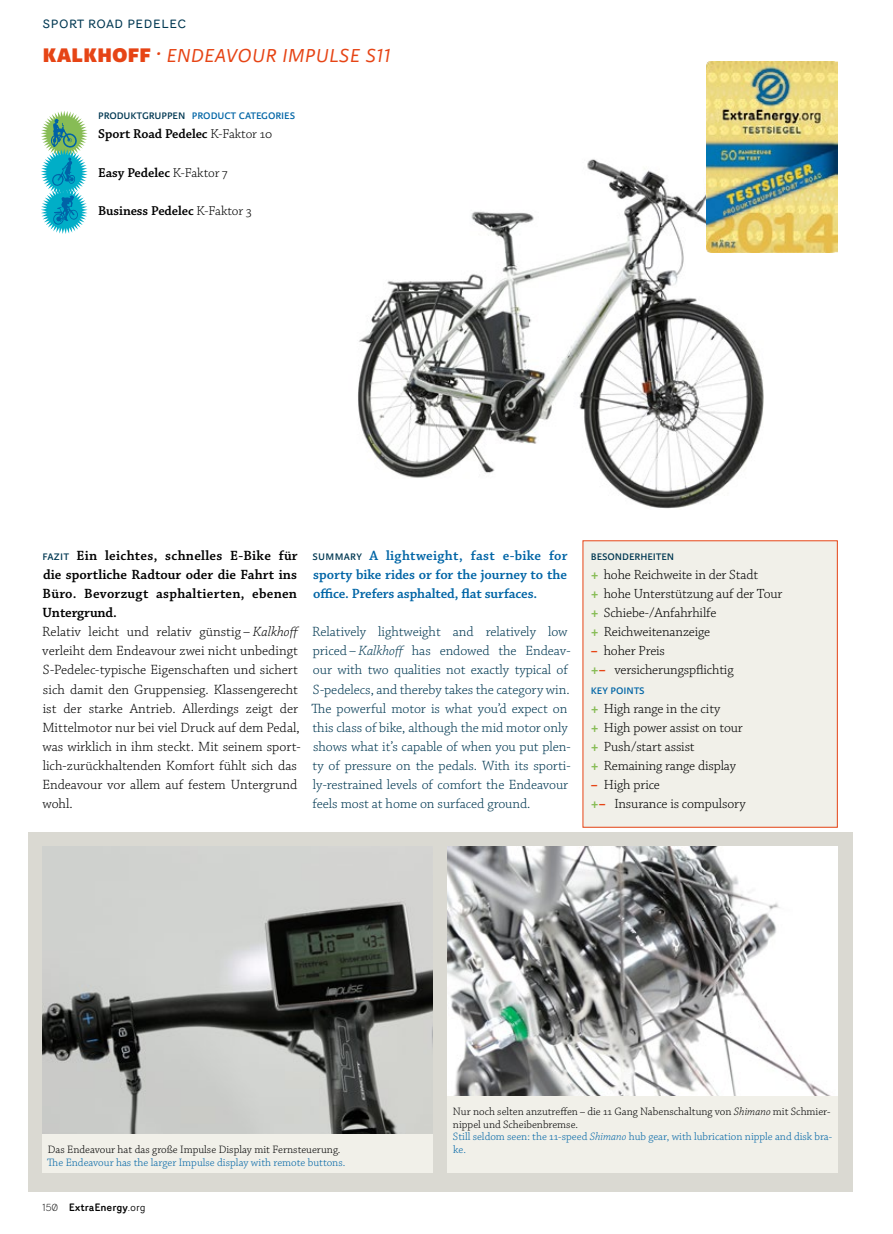
<style>
.page{position:relative;width:893px;height:1234px;background:#fff}
.page>*{position:absolute;margin:0;border:0;box-sizing:border-box;transform-origin:0 0}
.t1{font:italic 300 27px "Karmina Sans";letter-spacing:.005em;color:#e64415}
.t2{font:16.5px "Router";color:#003852}
.t3{font:300 14.1px/19.2px "Chaparral Pro";letter-spacing:-.005em;color:#003852}
.t4{font:300 14.1px/19.2px "Chaparral Pro";color:#000}
.t5{font:600 14.1px/19.2px "Chaparral Pro";letter-spacing:.02em;color:#000;text-align:justify}
.t6{font:600 14.1px/19.2px "Chaparral Pro";letter-spacing:-.01em;color:#0065a6;text-align:justify}
.t7{font:300 13.95px/19.2px "Chaparral Pro";letter-spacing:-.01em;color:#000}
.t8{font:600 13.5px "Chaparral Pro";letter-spacing:-.005em;color:#000}
.t9{font:13.5px "Karmina Sans";letter-spacing:-.005em;color:#0065a6}
.t10{font:13.5px "Karmina Sans";letter-spacing:-.005em;color:#003852}
.t11{font:300 11.25px/12.8px "Chaparral Pro";color:#000}
.t12{font:300 11.25px "Chaparral Pro";color:#0065a6}
.t13{font:500 10.5px "Router";color:#000}
.s1{font-weight:800;font-style:normal}
.s2{color:#003852}
.s3{font-weight:300}
.s4{font-family:"Karmina Sans";font-weight:400;font-size:13.5px;color:#003852}
.s5{font-style:italic}
.s6{font-weight:700;color:#87bc55}
.s7{font-weight:700;color:#e64415}
.s8{font-weight:400}
.s9{color:#0065a6}
.s10{font-style:italic;color:#0065a6}
</style>
<div class="page">
<div style="left:28px;top:832px;width:825px;height:359px;background:#dad9d2"></div>
<img style="left:358px;top:149px;width:461px;height:360px">
<img style="left:448px;top:846px;width:390px;height:249px">
<img style="left:43px;top:846px;width:390px;height:287px">
<img style="left:707px;top:62px;width:131px;height:190px">
<div style="left:43px;top:1133px;width:390px;height:38px;background:#f1f0e9"></div>
<div style="left:448px;top:1095px;width:390px;height:76px;background:#f1f0e9"></div>
<div style="left:583px;top:540px;width:254px;height:287px;background:#f1f0e9"></div>
<svg style="left:41px;top:111px;width:47px;height:123px"></svg>
<p class="t2" style="left:43px;top:10px;width:146px">sport road pedelec</p>
<h1 class="t1" style="left:43px;top:38px;width:350px"><span class="s1">kalkhoff</span> · endeavour impulse s11</h1>
<p class="t9" style="left:98px;top:107px;width:199px"><span class="s2">produktgruppen</span> product categories</p>
<p class="t8" style="left:98px;top:126px;width:176px">Sport Road Pedelec <span class="s3">K-Faktor 10</span></p>
<p class="t8" style="left:98px;top:165px;width:131px">Easy Pedelec <span class="s3">K-Faktor 7</span></p>
<p class="t8" style="left:98px;top:203px;width:155px">Business Pedelec <span class="s3">K-Faktor 3</span></p>
<p class="t5" style="left:43px;top:546px;width:257px"><span class="s4">fazit</span> Ein leichtes, schnelles E-Bike für die sportliche Radtour oder die Fahrt ins Büro. Bevorzugt asphaltierten, ebenen Untergrund.</p>
<p class="t4" style="left:42px;top:622px;width:260px">Relativ leicht und relativ günstig – <span class="s5">Kalkhoff </span>verleiht dem Endeavour zwei nicht unbedingt S-Pedelec-typische Eigenschaften und sichert sich damit den Gruppensieg. Klassengerecht ist der starke Antrieb. Allerdings zeigt der Mittelmotor nur bei viel Druck auf dem Pedal, was wirklich in ihm steckt. Mit seinem sport&shy;lich-zurückhaltenden Komfort fühlt sich das Endeavour vor allem auf festem Untergrund wohl.</p>
<p class="t6" style="left:312px;top:546px;width:257px"><span class="s4">summary</span> A lightweight, fast e-bike for sporty bike rides or for the journey to the office. Prefers asphalted, flat surfaces.</p>
<p class="t3" style="left:312px;top:622px;width:261px">Relatively lightweight and relatively low priced – <span class="s5">Kalkhoff</span> has endowed the Endeav&shy;our with two qualities not exactly typical of S-pedelecs, and thereby takes the category win.<br>The powerful motor is what you’d expect on this class of bike, although the mid motor only shows what it’s capable of when you put plen&shy;ty of pressure on the pedals. With its sporti&shy;ly-restrained levels of comfort the Endeavour feels most at home on surfaced ground.</p>
<p class="t10" style="left:591px;top:547px;width:85px">besonderheiten</p>
<p class="t7" style="left:591px;top:565px;width:193px"><span class="s6">+</span> hohe Reichweite in der Stadt<br><span class="s6">+</span> hohe Unterstützung auf der Tour <span class="s6">+</span> Schiebe-/Anfahrhilfe<br><span class="s6">+</span> Reichweitenanzeige</p>
<p class="t7" style="left:591px;top:641px;width:144px"><span class="s7">–</span> hoher Preis<br><span class="s6">+</span><span class="s7">–</span> versicherungspflichtig</p>
<p class="t9" style="left:591px;top:681px;width:55px">key points</p>
<p class="t7" style="left:591px;top:699px;width:153px"><span class="s6">+</span> High range in the city<br><span class="s6">+</span> High power assist on tour <span class="s6">+</span> Push/start assist<br><span class="s6">+</span> Remaining range display</p>
<p class="t7" style="left:591px;top:775px;width:156px"><span class="s7">–</span> High price<br><span class="s6">+</span><span class="s7">–</span> Insurance is compulsory</p>
<p class="t11" style="left:48px;top:1143px;width:294px">Das Endeavour hat das große Impulse Display mit Fernsteuerung.</p>
<p class="t12" style="left:47px;top:1155px;width:300px">The Endeavour has the larger Impulse display with remote buttons.</p>
<p class="t13" style="left:43px;top:1198px;width:105px"><span class="s3">150</span> ExtraEnergy<span class="s8">.org</span></p>
<p class="t11" style="left:453px;top:1105px;width:381px">Nur noch selten anzutreffen – die 11 Gang Nabenschaltung von <span class="s5">Shimano</span> mit Schmier&shy;nippel und Scheibenbremse.<br><span class="s9">Still seldom seen: the 11-speed</span> <span class="s10">Shimano</span> <span class="s9">hub gear, with lubrication nipple and disk bra&shy;ke.</span></p>
</div>
